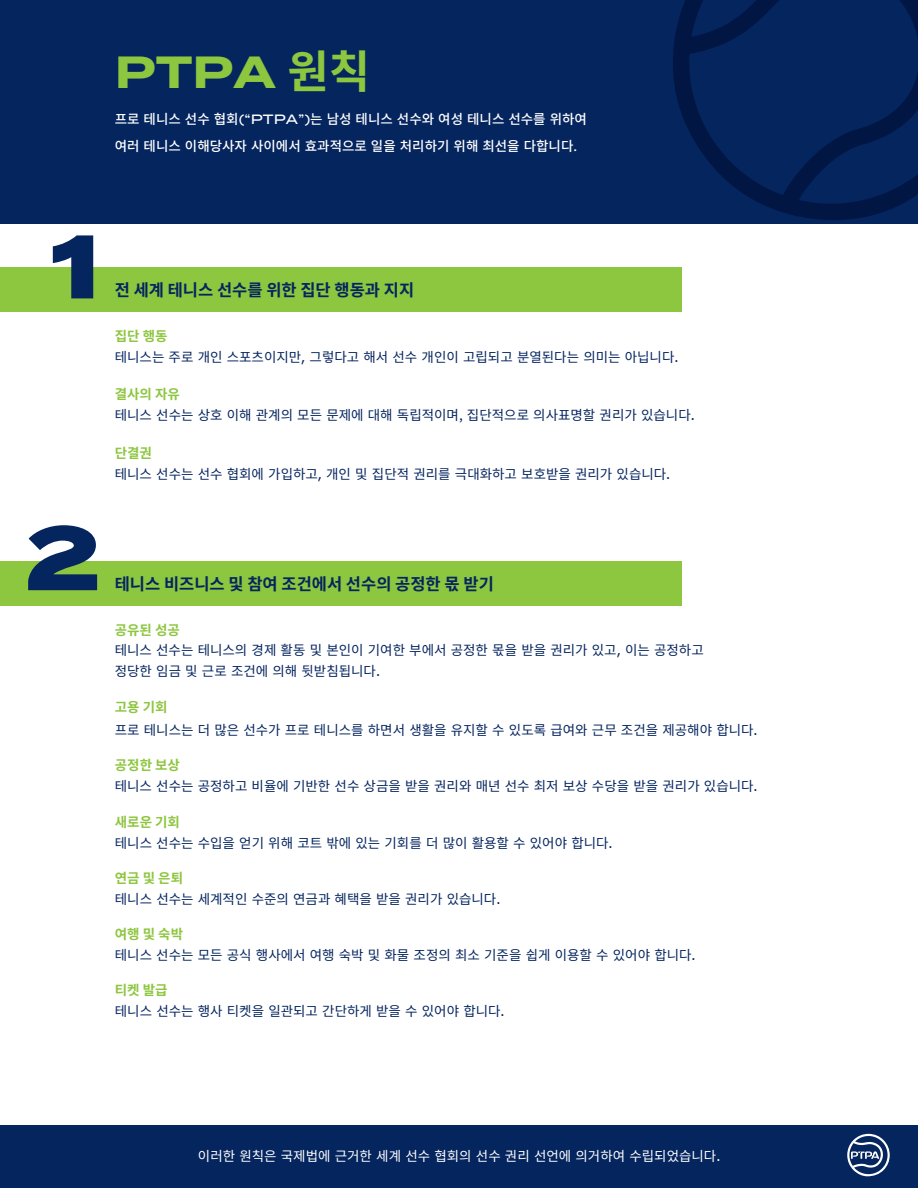
<style>
.page{position:relative;width:918px;height:1188px;background:#fff}
.page>*{position:absolute;margin:0;border:0;box-sizing:border-box;transform-origin:0 0}
.t1{font:800 90px "Termina";color:#05255f}
.t2{font:700 45px "Termina";color:#8dc63f}
.t3{font:700 16.5px "Noto Sans KR";color:#05255f}
.t4{font:13.5px/21px "Noto Sans KR";color:#05255f}
.t5{font:500 13.5px/27px "Noto Sans KR";color:#fff}
.t6{font:13.5px "Noto Sans KR";color:#fff}
.t7{font:700 13.5px "Noto Sans KR";color:#8dc63f}
.s1{font-family:"Noto Sans KR"}
.s2{font-family:"Termina"}
.s3{font-family:"Tahoma"}
.s4{font-weight:700;color:#8dc63f}
</style>
<div class="page">
<div style="left:0;top:0;width:918px;height:224px;background:#05255f"></div>
<svg style="left:673px;top:0;width:245px;height:220px"></svg>
<div style="left:0;top:268px;width:681px;height:44px;background:#8dc63f"></div>
<div style="left:0;top:1125px;width:918px;height:63px;background:#05255f"></div>
<svg style="left:847px;top:1134px;width:43px;height:42px"></svg>
<div style="left:0;top:562px;width:681px;height:44px;background:#8dc63f"></div>
<h2 class="t2" style="left:115px;top:38px;width:257px">PTPA <span class="s1">원칙</span></h2>
<p class="t5" style="left:115px;top:106px;width:474px">프로 테니스 선수 협회<span class="s2">(“PTPA”)</span>는 남성 테니스 선수와 여성 테니스 선수를 위하여 여러 테니스 이해당사자 사이에서 효과적으로 일을 처리하기 위해 최선을 다합니다<span class="s2">.</span></p>
<h1 class="t1" style="left:51px;top:200px;width:50px">1</h1>
<h1 class="t1" style="left:25px;top:491px;width:77px">2</h1>
<p class="t3" style="left:115px;top:281px;width:301px">전 세계 테니스 선수를 위한 집단 행동과 지지</p>
<p class="t7" style="left:115px;top:328px;width:54px">집단 행동</p>
<p class="t4" style="left:115px;top:347px;width:565px">테니스는 주로 개인 스포츠이지만<span class="s3">,</span> 그렇다고 해서 선수 개인이 고립되고 분열된다는 의미는 아닙니다<span class="s3">.</span></p>
<p class="t4" style="left:115px;top:384px;width:582px"><span class="s4">결사의 자유<br></span>테니스 선수는 상호 이해 관계의 모든 문제에 대해 독립적이며, 집단적으로 의사표명할 권리가 있습니다<span class="s3">.</span></p>
<p class="t4" style="left:115px;top:442px;width:557px"><span class="s4">단결권<br></span>테니스 선수는 선수 협회에 가입하고<span class="s3">,</span> 개인 및 집단적 권리를 극대화하고 보호받을 권리가 있습니다<span class="s3">.</span></p>
<p class="t3" style="left:115px;top:575px;width:381px">테니스 비즈니스 및 참여 조건에서 선수의 공정한 몫 받기</p>
<p class="t7" style="left:115px;top:622px;width:67px">공유된 성공</p>
<p class="t4" style="left:115px;top:640px;width:591px">테니스 선수는 테니스의 경제 활동 및 본인이 기여한 부에서 공정한 몫을 받을 권리가 있고<span class="s3">,</span> 이는 공정하고 정당한 임금 및 근로 조건에 의해 뒷받침됩니다<span class="s3">.</span></p>
<p class="t7" style="left:115px;top:700px;width:54px">고용 기회</p>
<p class="t4" style="left:115px;top:720px;width:644px">프로 테니스는 더 많은 선수가 프로 테니스를 하면서 생활을 유지할 수 있도록 급여와 근무 조건을 제공해야 합니다<span class="s3">.</span></p>
<p class="t7" style="left:115px;top:757px;width:67px">공정한 보상</p>
<p class="t4" style="left:115px;top:776px;width:644px">테니스 선수는 공정하고 비율에 기반한 선수 상금을 받을 권리와 매년 선수 최저 보상 수당을 받을 권리가 있습니다<span class="s3">.</span></p>
<p class="t7" style="left:115px;top:814px;width:67px">새로운 기회</p>
<p class="t4" style="left:115px;top:832px;width:499px">테니스 선수는 수입을 얻기 위해 코트 밖에 있는 기회를 더 많이 활용할 수 있어야 합니다<span class="s3">.</span></p>
<p class="t7" style="left:115px;top:870px;width:70px">연금 및 은퇴</p>
<p class="t4" style="left:115px;top:889px;width:387px">테니스 선수는 세계적인 수준의 연금과 혜택을 받을 권리가 있습니다<span class="s3">.</span></p>
<p class="t7" style="left:115px;top:926px;width:70px">여행 및 숙박</p>
<p class="t4" style="left:115px;top:945px;width:582px">테니스 선수는 모든 공식 행사에서 여행 숙박 및 화물 조정의 최소 기준을 쉽게 이용할 수 있어야 합니다<span class="s3">.</span></p>
<p class="t7" style="left:115px;top:982px;width:54px">티켓 발급</p>
<p class="t4" style="left:115px;top:1001px;width:391px">테니스 선수는 행사 티켓을 일관되고 간단하게 받을 수 있어야 합니다<span class="s3">.</span></p>
<p class="t6" style="left:198px;top:1148px;width:524px">이러한 원칙은 국제법에 근거한 세계 선수 협회의 선수 권리 선언에 의거하여 수립되었습니다<span class="s3">.</span></p>
</div>
